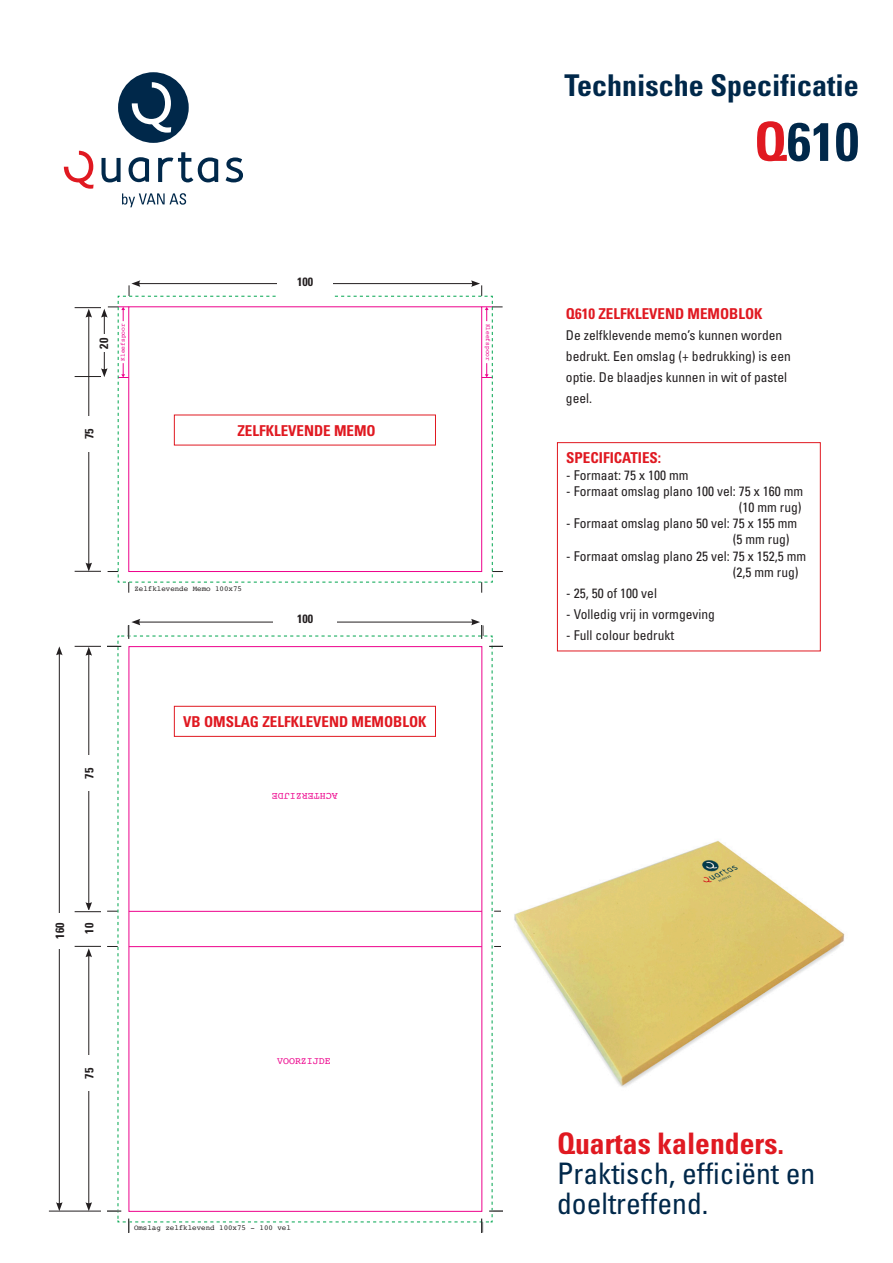
<style>
.page{position:relative;width:893px;height:1263px;background:#fff}
.page>*{position:absolute;margin:0;border:0;box-sizing:border-box;transform-origin:0 0}
.Normaal{font:700 condensed 54px "Univers";color:#00284a}
.Normaal-2{font:700 condensed 30px "Univers";color:#00284a}
.t1{font:condensed 29.55px/30px "Univers LT Std";color:#00284a}
.Normaal-3{font:700 condensed 15px "Univers";color:#e01921}
.Normaal-4{font:condensed 13.5px/21px "Univers";color:#231f20}
.Normaal-5{font:700 condensed 12px "Univers";color:#231f20}
.t2{font:9.9px "Courier";color:#ed028c}
.t3{font:7.5px "Courier";color:#231f20}
.t4{font:6.3px "Courier";color:#ed028c}
.s1{color:#e01921}
.s2{font-weight:700;color:#e01921}
</style>
<div class="page">
<svg style="left:101px;top:158px;width:20px;height:24px"></svg>
<svg style="left:64px;top:151px;width:30px;height:38px"></svg>
<svg style="left:129px;top:157px;width:20px;height:25px"></svg>
<svg style="left:226px;top:157px;width:17px;height:25px"></svg>
<svg style="left:158px;top:152px;width:60px;height:30px"></svg>
<div style="left:118px;top:72px;width:71px;height:71px;background:#00284a;border-radius:50%"></div>
<svg style="left:132px;top:82px;width:39px;height:51px"></svg>
<svg style="left:122px;top:193px;width:64px;height:14px"></svg>
<svg style="left:108px;top:619px;width:395px;height:613px"></svg>
<div style="left:273px;top:612px;width:64px;height:22px;background:#fff"></div>
<hr style="left:89px;top:653px;width:1px;height:251px;background:#231f20">
<hr style="left:89px;top:955px;width:1px;height:249px;background:#231f20">
<svg style="left:86px;top:1202px;width:6px;height:9px"></svg>
<hr style="left:59px;top:653px;width:1px;height:551px;background:#231f20">
<svg style="left:56px;top:646px;width:7px;height:9px"></svg>
<svg style="left:56px;top:1202px;width:7px;height:9px"></svg>
<div style="left:83px;top:756px;width:12px;height:35px;background:#fff"></div>
<div style="left:83px;top:1056px;width:12px;height:35px;background:#fff"></div>
<div style="left:53px;top:913px;width:12px;height:35px;background:#fff"></div>
<svg style="left:75px;top:902px;width:26px;height:10px"></svg>
<svg style="left:75px;top:946px;width:26px;height:11px"></svg>
<hr style="left:49px;top:1211px;width:52px;height:1px;background:#231f20">
<svg style="left:75px;top:646px;width:26px;height:10px"></svg>
<svg style="left:75px;top:280px;width:428px;height:313px"></svg>
<div style="left:174px;top:415px;width:261px;height:30px;background:#fff"></div>
<div style="left:174px;top:706px;width:261px;height:30px;background:#fff"></div>
<div style="left:174px;top:706px;width:262px;height:31px;border:1px solid #e01921"></div>
<div style="left:557px;top:442px;width:264px;height:209px;border:1px solid #e01921"></div>
<img style="left:502px;top:833px;width:343px;height:259px">
<p class="Normaal-5" style="left:297px;top:274px;width:17px">100</p>
<p class="Normaal-5" style="left:97px;top:348px;width:12px;rotate:-90deg">20</p>
<p class="t4" style="left:118px;top:361px;width:39px;rotate:-90deg">Kleefspoor</p>
<p class="t4" style="left:493px;top:323px;width:39px;rotate:90deg">Kleefspoor</p>
<p class="Normaal-5" style="left:82px;top:439px;width:12px;rotate:-90deg">75</p>
<p class="Normaal-3" style="left:237px;top:421px;width:140px">ZELFKLEVENDE MEMO</p>
<p class="Normaal-5" style="left:82px;top:779px;width:12px;rotate:-90deg">75</p>
<p class="t3" style="left:134px;top:583px;width:109px">Zelfklevende Memo 100x75</p>
<p class="Normaal-5" style="left:297px;top:612px;width:17px">100</p>
<p class="Normaal-3" style="left:183px;top:712px;width:245px">VB OMSLAG ZELFKLEVEND MEMOBLOK</p>
<p class="t2" style="left:338px;top:804px;width:67px;rotate:-180deg">ACHTERZIJDE</p>
<p class="Normaal-5" style="left:52px;top:938px;width:17px;rotate:-90deg">160</p>
<p class="Normaal-5" style="left:82px;top:933px;width:12px;rotate:-90deg">10</p>
<p class="Normaal-5" style="left:82px;top:1079px;width:12px;rotate:-90deg">75</p>
<p class="t2" style="left:277px;top:1053px;width:55px">VOORZIJDE</p>
<p class="t3" style="left:134px;top:1222px;width:158px">Omslag zelfklevend 100x75 - 100 vel</p>
<p class="Normaal-2" style="left:564px;top:66px;width:296px">Technische Specificatie</p>
<p class="Normaal" style="left:754px;top:109px;width:106px"><span class="s1">Q</span>610</p>
<p class="Normaal-3" style="left:566px;top:304px;width:198px">Q610 ZELFKLEVEND MEMOBLOK</p>
<p class="Normaal-4" style="left:566px;top:324px;width:226px">De zelfklevende memo’s kunnen worden bedrukt. Een omslag (+ bedrukking) is een optie. De blaadjes kunnen in wit of pastel geel.</p>
<p class="Normaal-3" style="left:566px;top:449px;width:96px">SPECIFICATIES:</p>
<p class="Normaal-4" style="left:566px;top:464px;width:124px">- Formaat: 75 x 100 mm</p>
<p class="Normaal-4" style="left:566px;top:483px;width:238px;line-height:16.2px;text-align:right">- Formaat omslag plano 100 vel: 75 x 160 mm (10 mm rug)</p>
<p class="Normaal-4" style="left:733px;top:515px;width:66px;line-height:16.2px;text-indent:-166px">- Formaat omslag plano 50 vel: 75 x 155 mm (5 mm rug)</p>
<p class="Normaal-4" style="left:733px;top:547px;width:75px;line-height:16.2px;text-indent:-166px">- Formaat omslag plano 25 vel: 75 x 152,5 mm (2,5 mm rug)</p>
<p class="Normaal-4" style="left:566px;top:582px;width:92px">- 25, 50 of 100 vel</p>
<p class="Normaal-4" style="left:566px;top:603px;width:150px">- Volledig vrij in vormgeving</p>
<p class="Normaal-4" style="left:566px;top:624px;width:109px">- Full colour bedrukt</p>
<p class="t1" style="left:557px;top:1128px;width:260px"><span class="s2">Quartas kalenders.<br></span>Praktisch, efficiënt en doeltreffend.</p>
</div>
